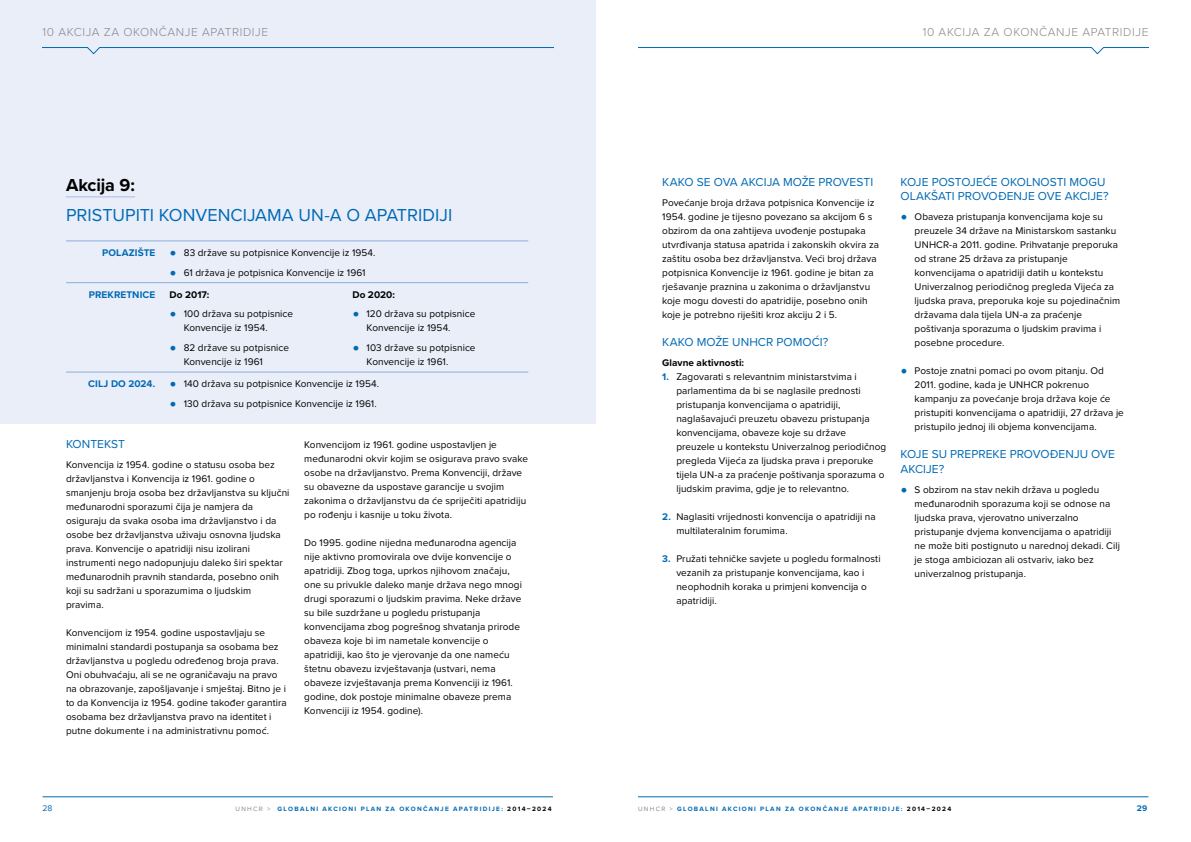
<style>
.page{position:relative;width:1191px;height:842px;background:#fff}
.page>*{position:absolute;margin:0;border:0;box-sizing:border-box;transform-origin:0 0}
.t1{font:18px "Proxima Nova";color:#006ab4}
.t2{font:700 18px "Proxima Nova";letter-spacing:-.01em;color:#000}
.t3{font:12px/14.4px "Proxima Nova";letter-spacing:.005em;color:#006ab4;text-align:right}
.t4{font:300 12px "Proxima Nova";letter-spacing:.05em;color:#878787}
.t5{font:10px/14px "Proxima Nova";letter-spacing:.005em;color:#000}
.t6{font:700 10px "Proxima Nova";letter-spacing:.005em;color:#000}
.t7{font:700 10px "Proxima Nova";letter-spacing:.01em;color:#006ab4}
.t8{font:8.5px "Proxima Nova";color:#006ab4}
.t9{font:700 8.5px "Proxima Nova";color:#006ab4}
.t10{font:700 6.5px "Proxima Nova";letter-spacing:.2em;color:#006ab4}
.s1{font-weight:700;color:#006ab4}
.s2{font-weight:700;font-size:20px;color:#006ab4}
.s3{font-weight:400;color:#878787}
.s4{color:#000}
</style>
<div class="page">
<div style="left:0;top:0;width:595px;height:424px;background:#eaeef9"></div>
<hr style="left:66px;top:196px;width:69px;height:1px;background:#a5bde4">
<hr style="left:66px;top:241px;width:96px;height:1px;background:#8daedc">
<hr style="left:162px;top:241px;width:183px;height:1px;background:#8daedc">
<hr style="left:345px;top:241px;width:183px;height:1px;background:#8daedc">
<hr style="left:66px;top:282px;width:96px;height:1px;background:#8daedc">
<hr style="left:162px;top:282px;width:183px;height:1px;background:#8daedc">
<hr style="left:345px;top:282px;width:183px;height:1px;background:#8daedc">
<hr style="left:66px;top:372px;width:96px;height:1px;background:#8daedc">
<hr style="left:162px;top:372px;width:183px;height:1px;background:#8daedc">
<hr style="left:345px;top:372px;width:183px;height:1px;background:#8daedc">
<svg style="left:43px;top:47px;width:510px;height:7px"></svg>
<svg style="left:638px;top:47px;width:510px;height:7px"></svg>
<hr style="left:638px;top:796px;width:510px;height:1px;background:#006ab4">
<hr style="left:43px;top:796px;width:510px;height:1px;background:#006ab4">
<p class="t4" style="left:43px;top:25px;width:227px">10 AKCIJA ZA OKONČANJ E APATRIDIJ E</p>
<p class="t4" style="left:922px;top:25px;width:227px">10 AKCIJA ZA OKONČANJ E APATRIDIJ E</p>
<h1 class="t2" style="left:66px;top:174px;width:70px">Akcija 9:</h1>
<h1 class="t1" style="left:66px;top:204px;width:388px">PRISTUPITI KONVENCIJAMA UN-A O APATRIDIJI</h1>
<p class="t5" style="left:102px;top:246px;width:275px"><span class="s1">POLAZIŠTE</span> <span class="s2">•</span> 83 države su potpisnice Konvencije iz 1954.</p>
<p class="t5" style="left:169px;top:265px;width:198px"><span class="s2">•</span> 61 država je potpisnica Konvencije iz 1961</p>
<p class="t7" style="left:89px;top:288px;width:68px">PREKRETNICE</p>
<p class="t6" style="left:169px;top:288px;width:41px">Do 2017:</p>
<p class="t5" style="left:184px;top:307px;width:111px;text-indent:-14px"><span class="s2">•</span> 100 država su potpisnice<br>Konvencije iz 1954.</p>
<p class="t5" style="left:184px;top:341px;width:107px;text-indent:-14px"><span class="s2">•</span> 82 države su potpisnice<br>Konvencije iz 1961</p>
<p class="t6" style="left:352px;top:288px;width:44px">Do 2020:</p>
<p class="t5" style="left:366px;top:307px;width:110px;text-indent:-14px"><span class="s2">•</span> 120 država su potpisnice<br>Konvencije iz 1954.</p>
<p class="t5" style="left:366px;top:341px;width:110px;text-indent:-14px"><span class="s2">•</span> 103 države su potpisnice<br>Konvencije iz 1961.</p>
<p class="t5" style="left:88px;top:377px;width:292px"><span class="s1">CILJ DO 2024.</span> <span class="s2">•</span> 140 država su potpisnice Konvencije iz 1954.</p>
<p class="t5" style="left:169px;top:397px;width:209px"><span class="s2">•</span> 130 država su potpisnice Konvencije iz 1961.</p>
<p class="t3" style="left:66px;top:437px;width:60px">KONTEKST</p>
<p class="t5" style="left:66px;top:458px;width:225px">Konvencija iz 1954. godine o statusu osoba bez državljanstva i Konvencija iz 1961. godine o smanjenju broja osoba bez državljanstva su ključni međunarodni sporazumi čija je namjera da osiguraju da svaka osoba ima državljanstvo i da osobe bez državljanstva uživaju osnovna ljudska prava. Konvencije o apatridiji nisu izolirani instrumenti nego nadopunjuju daleko širi spektar međunarodnih pravnih standarda, posebno onih koji su sadržani u sporazumima o ljudskim pravima.</p>
<p class="t5" style="left:66px;top:626px;width:222px">Konvencijom iz 1954. godine uspostavljaju se minimalni standardi postupanja sa osobama bez državljanstva u pogledu određenog broja prava.<br>Oni obuhvaćaju, ali se ne ograničavaju na pravo na obrazovanje, zapošljavanje i smještaj. Bitno je i to da Konvencija iz 1954. godine također garantira osobama bez državljanstva pravo na identitet i putne dokumente i na administrativnu pomoć.</p>
<p class="t5" style="left:304px;top:437px;width:225px">Konvencijom iz 1961. godine uspostavljen je međunarodni okvir kojim se osigurava pravo svake osobe na državljanstvo. Prema Konvenciji, države su obavezne da uspostave garancije u svojim zakonima o državljanstvu da će spriječiti apatridiju po rođenju i kasnije u toku života.</p>
<p class="t5" style="left:304px;top:535px;width:219px">Do 1995. godine nijedna međunarodna agencija nije aktivno promovirala ove dvije konvencije o apatridiji. Zbog toga, uprkos njihovom značaju, one su privukle daleko manje država nego mnogi drugi sporazumi o ljudskim pravima. Neke države su bile suzdržane u pogledu pristupanja konvencijama zbog pogrešnog shvatanja prirode obaveza koje bi im nametale konvencije o apatridiji, kao što je vjerovanje da one nameću štetnu obavezu izvještavanja (ustvari, nema obaveze izvještavanja prema Konvenciji iz 1961. godine, dok postoje minimalne obaveze prema Konvenciji iz 1954. godine).</p>
<p class="t3" style="left:662px;top:175px;width:212px">KAKO SE OVA AKCIJA MOŽE PROVESTI</p>
<p class="t5" style="left:662px;top:195px;width:218px">Povećanje broja država potpisnica Konvencije iz 1954. godine je tijesno povezano sa akcijom 6 s obzirom da ona zahtijeva uvođenje postupaka utvrđivanja statusa apatrida i zakonskih okvira za zaštitu osoba bez državljanstva. Veći broj država potpisnica Konvencije iz 1961. godine je bitan za rješavanje praznina u zakonima o državljanstvu koje mogu dovesti do apatridije, posebno onih koje je potrebno riješiti kroz akciju 2 i 5.</p>
<p class="t3" style="left:662px;top:335px;width:168px">KAKO MOŽE UNHCR POMOĆI?</p>
<p class="t6" style="left:662px;top:356px;width:83px">Glavne aktivnosti:</p>
<p class="t5" style="left:676px;top:370px;width:211px;text-indent:-14px"><span class="s1">1.</span> Zagovarati s relevantnim ministarstvima i parlamentima da bi se naglasile prednosti pristupanja konvencijama o apatridiji, naglašavajući preuzetu obavezu pristupanja konvencijama, obaveze koje su države preuzele u kontekstu Univerzalnog periodičnog pregleda Vijeća za ljudska prava i preporuke tijela UN-a za praćenje poštivanja sporazuma o ljudskim pravima, gdje je to relevantno.</p>
<p class="t5" style="left:676px;top:510px;width:201px;text-indent:-14px"><span class="s1">2.</span> Naglasiti vrijednosti konvencija o apatridiji na multilateralnim forumima.</p>
<p class="t5" style="left:676px;top:552px;width:206px;text-indent:-14px"><span class="s1">3.</span> Pružati tehničke savjete u pogledu formalnosti vezanih za pristupanje konvencijama, kao i neophodnih koraka u primjeni konvencija o apatridiji.</p>
<p class="t3" style="left:900px;top:175px;width:210px">POSTOJEĆE OKOLNOSTI MOG U<br>OLAKŠATI PROVOĐENJE OVE AKCIJE?</p>
<p class="t5" style="left:914px;top:210px;width:207px;text-indent:-14px"><span class="s2">•</span> Obaveza pristupanja konvencijama koje su preuzele 34 države na Ministarskom sastanku UNHCR-a 2011. godine. Prihvatanje preporuka od strane 25 država za pristupanje konvencijama o apatridiji datih u kontekstu Univerzalnog periodičnog pregleda Vijeća za ljudska prava, preporuka koje su pojedinačnim državama dala tijela UN-a za praćenje poštivanja sporazuma o ljudskim pravima i posebne procedure.</p>
<p class="t5" style="left:914px;top:364px;width:211px;text-indent:-14px"><span class="s2">•</span> Postoje znatni pomaci po ovom pitanju. Od 2011. godine, kada je UNHCR pokrenuo kampanju za povećanje broja država koje će pristupiti konvencijama o apatridiji, 27 država je pristupilo jednoj ili objema konvencijama.</p>
<p class="t3" style="left:900px;top:447px;width:15px">KOJE</p>
<p class="t3" style="left:900px;top:175px;width:15px">KOJE</p>
<p class="t3" style="left:900px;top:447px;width:214px;text-align:left;text-indent:31px">SU PREPREKE PROVOĐENJU OVE<br>AKCIJE?</p>
<p class="t5" style="left:914px;top:482px;width:207px;text-indent:-14px"><span class="s2">•</span> S obzirom na stav nekih država u pogledu međunarodnih sporazuma koji se odnose na ljudska prava, vjerovatno univerzalno pristupanje dvjema konvencijama o apatridiji ne može biti postignuto u narednoj dekadi. Cilj je stoga ambiciozan ali ostvariv, iako bez univerzalnog pristupanja.</p>
<p class="t8" style="left:43px;top:803px;width:11px">28</p>
<p class="t10" style="left:235px;top:805px;width:318px"><span class="s3">UNHCR &gt;</span> GLOBALNI AKCIONI PLAN ZA OKONČANJE APATRIDIJE: <span class="s4">2014–2024</span></p>
<p class="t10" style="left:638px;top:805px;width:315px"><span class="s3">UNHCR &gt;</span> GLOBALNI AKCIONI PLAN ZA OKONČANJE APATRIDIJE: <span class="s4">2014–2024</span></p>
<p class="t9" style="left:1137px;top:803px;width:12px">29</p>
</div>
